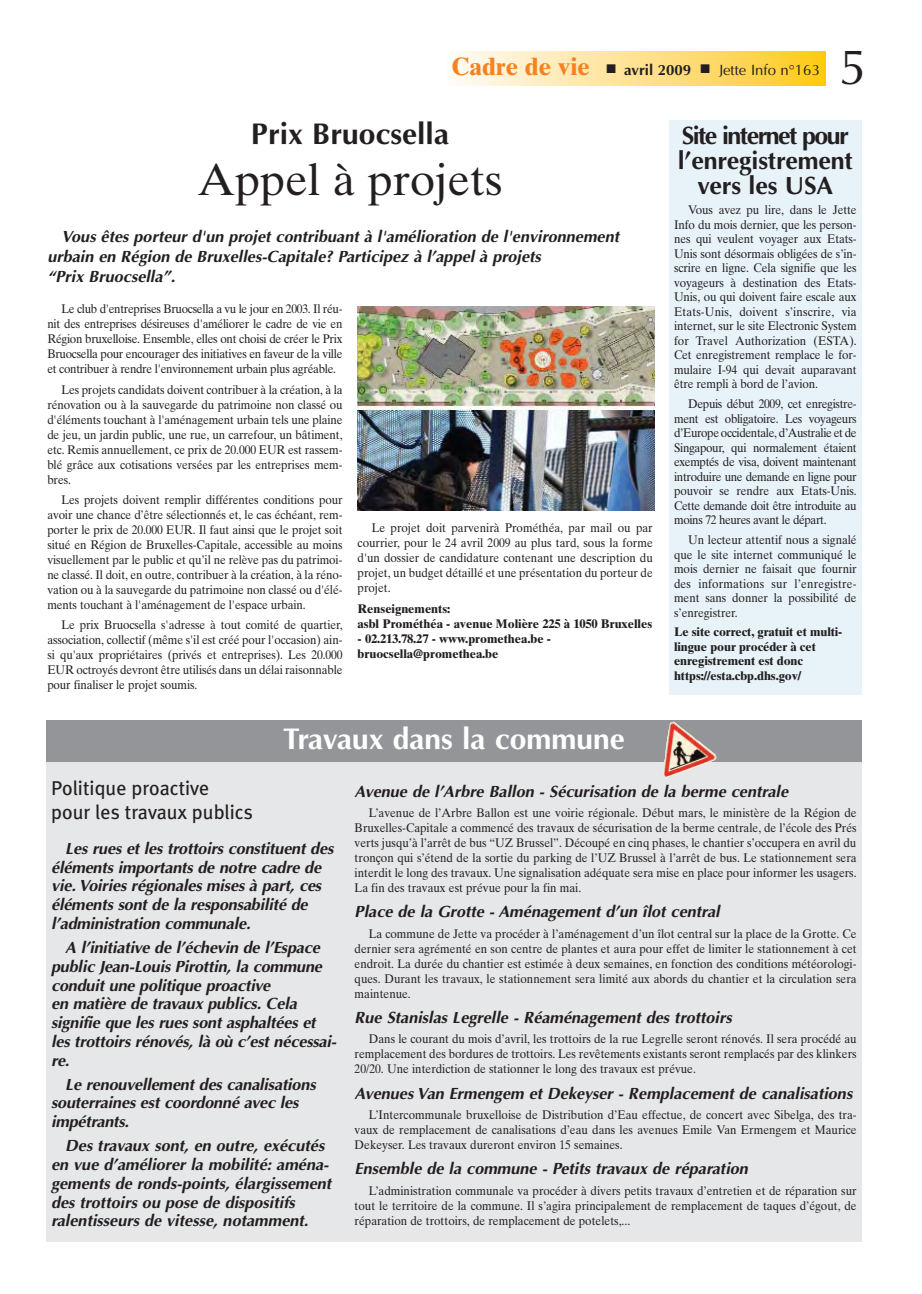
<style>
.page{position:relative;width:922px;height:1294px;background:#fff}
.page>*{position:absolute;margin:0;border:0;box-sizing:border-box;transform-origin:0 0}
.t1{font:49.25px "Optima";color:#231f20}
.t2{font:45px "Times Ten";color:#231f20}
.t3{font:700 30px "Optima";color:#fff}
.t4{font:700 30px "Optima";color:#231f20}
.t5{font:700 25px/25px "Optima";letter-spacing:-.005em;color:#231f20;text-align:center}
.t6{font:20px/24px "Meta Plus";color:#231f20}
.t7{font:italic 700 16.25px/18.8px "Optima";color:#231f20}
.t8{font:15px "Optima";color:#231f20}
.t9{font:12.5px/15px "Times Ten";letter-spacing:-.005em;color:#231f20;text-align:justify;scale:.92 1}
.t10{font:700 12.5px/14.5px "Times Ten";letter-spacing:-.005em;color:#231f20}
.s1{font-family:"Times Ten";font-weight:700;font-size:25px;color:#f5821f}
.s2{font-weight:700}
</style>
<div class="page">
<svg style="left:455px;top:51px;width:370px;height:34px;background:#ffe18c"></svg>
<img style="left:357px;top:306px;width:297px;height:204px">
<div style="left:46px;top:758px;width:815px;height:483px;background:#e6e7e8"></div>
<div style="left:46px;top:720px;width:815px;height:41px;background:#939598"></div>
<img style="left:662px;top:721px;width:54px;height:56px">
<div style="left:669px;top:120px;width:192px;height:574px;background:#e8f3f9"></div>
<p class="t8" style="left:451px;top:63px;width:370px"><span class="s1">Cadre de vie</span> ■ <span class="s2">avril 2009</span> ■ Jette Info n°163</p>
<h1 class="t1" style="left:839px;top:47px;width:29px">5</h1>
<h3 class="t4" style="left:251px;top:122px;width:199px">Prix Bruocsella</h3>
<h2 class="t2" style="left:197px;top:162px;width:307px">Appel à projets</h2>
<h3 class="t7" style="left:47px;top:228px;width:576px;line-height:20px;text-indent:14px">Vous êtes porteur d'un projet contribuant à l'amélioration de l'environnement urbain en Région de Bruxelles-Capitale? Participez à l’appel à projets<br>“Prix Bruocsella”.</h3>
<p class="t9" style="left:47px;top:302px;width:322px;text-indent:14px">Le club d'entreprises Bruocsella a vu le jour en 2003. Il réu&shy;nit des entreprises désireuses d'améliorer le cadre de vie en Région bruxelloise. Ensemble, elles ont choisi de créer le Prix Bruocsella pour encourager des initiatives en faveur de la ville et contribuer à rendre l'environnement urbain plus agréable.</p>
<p class="t9" style="left:47px;top:383px;width:322px;text-indent:14px">Les projets candidats doivent contribuer à la création, à la rénovation ou à la sauvegarde du patrimoine non classé ou d'éléments touchant à l'aménagement urbain tels une plaine de jeu, un jardin public, une rue, un carrefour, un bâtiment, etc. Remis annuellement, ce prix de 20.000 EUR est rassem&shy;blé grâce aux cotisations versées par les entreprises mem&shy;bres.</p>
<p class="t9" style="left:47px;top:493px;width:322px;text-indent:14px">Les projets doivent remplir différentes conditions pour avoir une chance d’être sélectionnés et, le cas échéant, rem&shy;porter le prix de 20.000 EUR. Il faut ainsi que le projet soit situé en Région de Bruxelles-Capitale, accessible au moins visuellement par le public et qu’il ne relève pas du patrimoi&shy;ne classé. Il doit, en outre, contribuer à la création, à la réno&shy;vation ou à la sauvegarde du patrimoine non classé ou d'élé&shy;ments touchant à l'aménagement de l'espace urbain.</p>
<p class="t9" style="left:47px;top:618px;width:322px;text-indent:14px">Le prix Bruocsella s'adresse à tout comité de quartier, association, collectif (même s'il est créé pour l'occasion) ain&shy;si qu'aux propriétaires (privés et entreprises). Les 20.000<br>EUR octroyés devront être utilisés dans un délai raisonnable pour finaliser le projet soumis.</p>
<p class="t9" style="left:357px;top:521px;width:322px;text-indent:14px">Le projet doit parvenirà Prométhéa, par mail ou par courrier, pour le 24 avril 2009 au plus tard, sous la forme d'un dossier de candidature contenant une description du projet, un budget détaillé et une présentation du porteur de projet.</p>
<p class="t10" style="left:357px;top:602px;width:296px;line-height:15px">Renseignements:<br>asbl Prométhéa - avenue Molière 225 à 1050 Bruxelles</p>
<p class="t10" style="left:357px;top:632px;width:195px;line-height:15px">- 02.213.78.27 - www.promethea.be - bruocsella@promethea.be</p>
<h3 class="t3" style="left:283px;top:726px;width:343px">Travaux dans la commune</h3>
<h3 class="t5" style="left:677px;top:126px;width:177px">Site internet pour l’enregistrement vers les USA</h3>
<p class="t9" style="left:674px;top:204px;width:200px;line-height:14.5px;text-indent:14px">Vous avez pu lire, dans le Jette Info du mois dernier, que les person&shy;nes qui veulent voyager aux Etats-Unis sont désormais obligées de s’in&shy;scrire en ligne. Cela signifie que les voyageurs à destination des Etats-Unis, ou qui doivent faire escale aux Etats-Unis, doivent s’inscrire, via internet, sur le site Electronic System for Travel Authorization (ESTA).<br>Cet enregistrement remplace le for&shy;mulaire I-94 qui devait auparavant être rempli à bord de l’avion.</p>
<p class="t9" style="left:674px;top:398px;width:200px;line-height:14.5px;text-indent:14px">Depuis début 2009, cet enregistre&shy;ment est obligatoire. Les voyageurs d’Europe occidentale, d’Australie et de Singapour, qui normalement étaient exemptés de visa, doivent maintenant introduire une demande en ligne pour pouvoir se rendre aux Etats-Unis.<br>Cette demande doit être introduite au moins 72 heures avant le départ.</p>
<p class="t9" style="left:674px;top:533px;width:200px;line-height:14.5px;text-indent:14px">Un lecteur attentif nous a signalé que le site internet communiqué le mois dernier ne faisait que fournir des informations sur l’enregistre&shy;ment sans donner la possibilité de s’enregistrer.</p>
<p class="t10" style="left:674px;top:626px;width:170px">Le site correct, gratuit et multi&shy;lingue pour procéder à cet enregistrement est donc https://esta.cbp.dhs.gov/</p>
<h3 class="t6" style="left:51px;top:777px;width:203px">Politique proactive pour les travaux publics</h3>
<h3 class="t7" style="left:51px;top:840px;width:287px;text-indent:14px">Les rues et les trottoirs constituent des éléments importants de notre cadre de vie.Voiries régionales mises à part, ces éléments sont de la responsabilité de l’administration communale.</h3>
<p class="t7" style="left:51px;top:939px;width:290px;text-indent:14px">A l’initiative de l’échevin de l’Espace public Jean-Louis Pirottin, la commune conduit une politique proactive<br>en matière de travaux publics. Cela signifie que les rues sont asphaltées et les trottoirs rénovés, là où c’est nécessai&shy;re.</p>
<h3 class="t7" style="left:51px;top:1076px;width:269px;text-indent:14px">Le renouvellement des canalisations souterraines est coordonné avec les impétrants.</h3>
<h3 class="t7" style="left:51px;top:1137px;width:285px;text-indent:14px">Des travaux sont, en outre, exécutés en vue d’améliorer la mobilité: aména&shy;gements de ronds-points, élargissement des trottoirs ou pose de dispositifs ralentisseurs de vitesse, notamment.</h3>
<h3 class="t7" style="left:354px;top:783px;width:438px">Avenue de l’Arbre Ballon - Sécurisation de la berme centrale</h3>
<p class="t9" style="left:354px;top:806px;width:547px;text-indent:14px">L’avenue de l’Arbre Ballon est une voirie régionale. Début mars, le ministère de la Région de Bruxelles-Capitale a commencé des travaux de sécurisation de la berme centrale, de l’école des Prés verts jusqu’à l’arrêt de bus “UZ Brussel”. Découpé en cinq phases, le chantier s’occupera en avril du tronçon qui s’étend de la sortie du parking de l’UZ Brussel à l’arrêt de bus. Le stationnement sera interdit le long des travaux. Une signalisation adéquate sera mise en place pour informer les usagers.<br>La fin des travaux est prévue pour la fin mai.</p>
<h3 class="t7" style="left:354px;top:903px;width:370px">Place de la Grotte -Aménagement d’un îlot central</h3>
<p class="t9" style="left:354px;top:927px;width:547px;text-indent:14px">La commune de Jette va procéder à l’aménagement d’un îlot central sur la place de la Grotte. Ce dernier sera agrémenté en son centre de plantes et aura pour effet de limiter le stationnement à cet endroit. La durée du chantier est estimée à deux semaines, en fonction des conditions météorologi&shy;ques. Durant les travaux, le stationnement sera limité aux abords du chantier et la circulation sera maintenue.</p>
<h3 class="t7" style="left:354px;top:1009px;width:382px">Rue Stanislas Legrelle - Réaménagement des trottoirs</h3>
<p class="t9" style="left:354px;top:1032px;width:547px;text-indent:14px">Dans le courant du mois d’avril, les trottoirs de la rue Legrelle seront rénovés. Il sera procédé au remplacement des bordures de trottoirs. Les revêtements existants seront remplacés par des klinkers 20/20. Une interdiction de stationner le long des travaux est prévue.</p>
<h3 class="t7" style="left:354px;top:1085px;width:502px">Avenues Van Ermengem et Dekeyser - Remplacement de canalisations</h3>
<p class="t9" style="left:354px;top:1108px;width:547px;text-indent:14px">L’Intercommunale bruxelloise de Distribution d’Eau effectue, de concert avec Sibelga, des tra&shy;vaux de remplacement de canalisations d’eau dans les avenues Emile Van Ermengem et Maurice Dekeyser. Les travaux dureront environ 15 semaines.</p>
<h3 class="t7" style="left:354px;top:1160px;width:398px">Ensemble de la commune - Petits travaux de réparation</h3>
<p class="t9" style="left:354px;top:1183px;width:547px;text-indent:14px">L’administration communale va procéder à divers petits travaux d’entretien et de réparation sur tout le territoire de la commune. Il s’agira principalement de remplacement de taques d’égout, de réparation de trottoirs, de remplacement de potelets,...</p>
</div>
